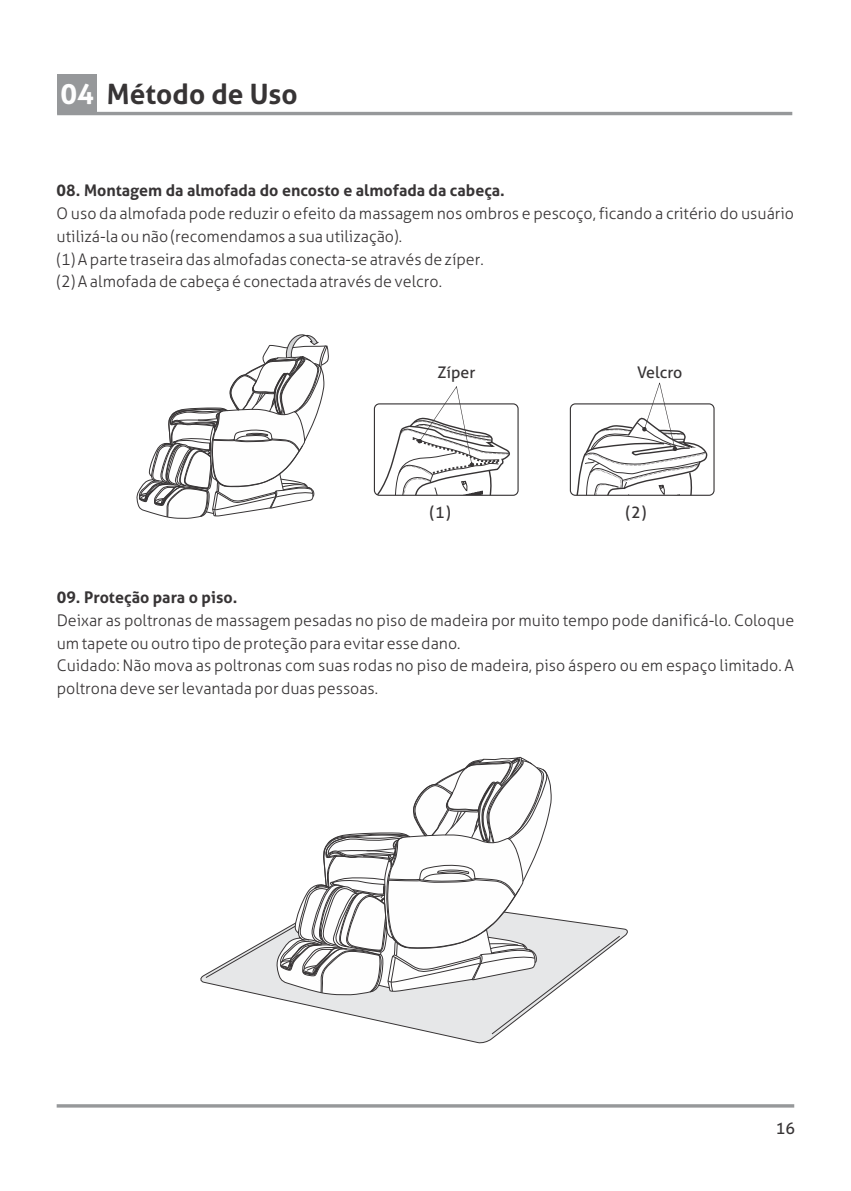
<style>
.page{position:relative;width:851px;height:1191px;background:#fff}
.page>*{position:absolute;margin:0;border:0;box-sizing:border-box;transform-origin:0 0}
.t1{font:700 28px "Aller";color:#373435}
.t2{font:300 16px/22.8px "Aller";color:#373435}
.t3{font:700 16px "Aller";color:#373435}
.t4{font:16px "Aller";color:#373435}
.s1{color:#fefefe}
</style>
<div class="page">
<hr style="left:57px;top:112px;width:735px;height:3px;background:#96989a">
<div style="left:57px;top:74px;width:40px;height:39px;background:#96989a"></div>
<hr style="left:57px;top:1104px;width:737px;height:3px;background:#96989a">
<svg style="left:374px;top:386px;width:136px;height:108px"></svg>
<div style="left:374px;top:403px;width:144px;height:93px;border:1px solid #373435;border-radius:5px"></div>
<div style="left:569px;top:403px;width:145px;height:93px;border:1px solid #373435;border-radius:5px"></div>
<svg style="left:571px;top:383px;width:136px;height:112px"></svg>
<svg style="left:136px;top:334px;width:193px;height:185px"></svg>
<svg style="left:200px;top:928px;width:428px;height:115px"></svg>
<svg style="left:205px;top:757px;width:415px;height:277px"></svg>
<h1 class="t1" style="left:60px;top:83px;width:239px"><span class="s1">04</span> Método de Uso</h1>
<p class="t3" style="left:57px;top:184px;width:449px">08. Montagem da almofada do encosto e almofada da cabeça.</p>
<p class="t2" style="left:57px;top:204px;width:738px">O uso da almofada pode reduzir o efeito da massagem nos ombros e pescoço, ficando a critério do usuário utilizá-la ou não (recomendamos a sua utilização).<br>(1) A parte traseira das almofadas conecta-se através de zíper.<br>(2) A almofada de cabeça é conectada através de velcro.</p>
<p class="t4" style="left:437px;top:366px;width:39px">Zíper</p>
<p class="t4" style="left:637px;top:366px;width:47px">Velcro</p>
<p class="t4" style="left:429px;top:506px;width:23px">(1)</p>
<p class="t4" style="left:625px;top:506px;width:23px">(2)</p>
<p class="t3" style="left:57px;top:591px;width:182px">09. Proteção para o piso.</p>
<p class="t2" style="left:57px;top:610px;width:738px">Deixar as poltronas de massagem pesadas no piso de madeira por muito tempo pode danificá-lo. Coloque um tapete ou outro tipo de proteção para evitar esse dano.<br>Cuidado: Não mova as poltronas com suas rodas no piso de madeira, piso áspero ou em espaço limitado. A poltrona deve ser levantada por duas pessoas.</p>
<p class="t4" style="left:775px;top:1122px;width:21px">16</p>
</div>
